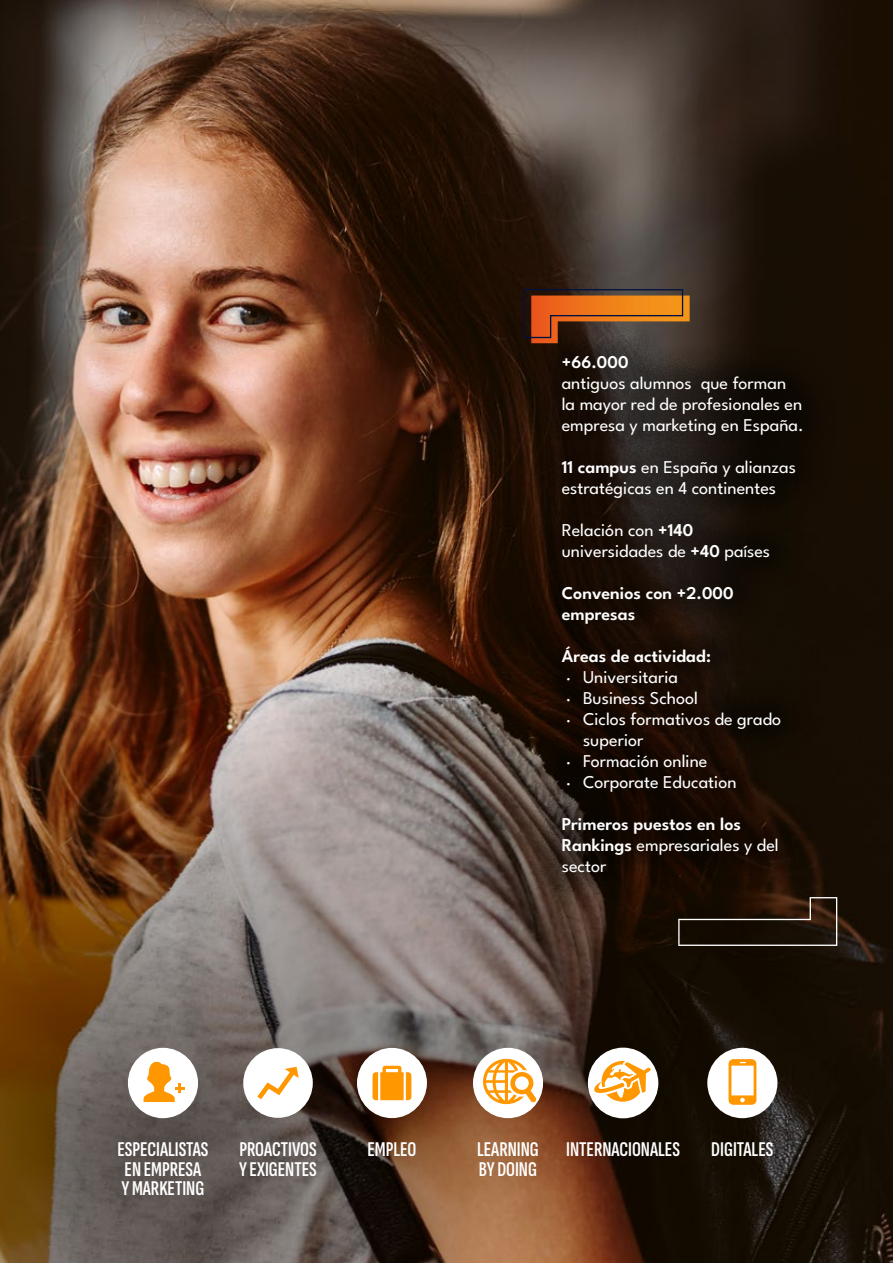
<style>
.page{position:relative;width:893px;height:1263px;background:#fff}
.page>*{position:absolute;margin:0;border:0;box-sizing:border-box;transform-origin:0 0}
.t1{font:600 extra-condensed 21px/19.5px "Sofia Sans";color:#fff}
.t2{font:18px/21px "League Spartan";color:#fff}
.t3{font:600 18px/21px "League Spartan";color:#fff}
.s1{font-weight:600}
.s2{font-weight:400}
</style>
<div class="page">
<img style="left:0;top:0;width:893px;height:1263px">
<div style="left:128px;top:1048px;width:70px;height:70px;background:#fff;border-radius:50%"></div>
<svg style="left:144px;top:1061px;width:41px;height:41px"></svg>
<div style="left:473px;top:1048px;width:70px;height:70px;background:#fff;border-radius:50%"></div>
<svg style="left:483px;top:1059px;width:54px;height:45px"></svg>
<div style="left:357px;top:1048px;width:70px;height:70px;background:#fff;border-radius:50%"></div>
<svg style="left:373px;top:1066px;width:38px;height:34px"></svg>
<div style="left:707px;top:1048px;width:70px;height:70px;background:#fff;border-radius:50%"></div>
<svg style="left:728px;top:1059px;width:28px;height:46px"></svg>
<div style="left:243px;top:1048px;width:70px;height:70px;background:#fff;border-radius:50%"></div>
<svg style="left:257px;top:1067px;width:42px;height:33px"></svg>
<div style="left:588px;top:1048px;width:70px;height:70px;background:#fff;border-radius:50%"></div>
<svg style="left:594px;top:1061px;width:58px;height:43px"></svg>
<div style="left:526px;top:319px;width:312px;height:590px;background:#000;opacity:.5"></div>
<svg style="left:523px;top:289px;width:167px;height:54px;background:#915325"></svg>
<svg style="left:678px;top:897px;width:159px;height:49px;background:#2d2015"></svg>
<p class="t3" style="left:562px;top:350px;width:68px">+66.000</p>
<p class="t2" style="left:562px;top:371px;width:243px">antiguos alumnos que forman la mayor red de profesionales en empresa y marketing en España.</p>
<p class="t2" style="left:562px;top:455px;width:236px"><span class="s1">11 campus</span> en España y alianzas estratégicas en 4 continentes</p>
<p class="t2" style="left:562px;top:518px;width:210px">Relación con <span class="s1">+140 </span>universidades de <span class="s1">+40</span> países</p>
<p class="t3" style="left:562px;top:581px;width:174px">Convenios con +2.000 empresas</p>
<p class="t3" style="left:562px;top:644px;width:151px">Áreas de actividad:</p>
<p class="t2" style="left:566px;top:665px;width:114px">· Universitaria</p>
<p class="t2" style="left:566px;top:686px;width:133px">· Business School</p>
<p class="t2" style="left:566px;top:707px;width:217px">· Ciclos formativos de grado</p>
<p class="t2" style="left:583px;top:728px;width:62px">superior</p>
<p class="t2" style="left:566px;top:749px;width:143px">· Formación online</p>
<p class="t2" style="left:566px;top:770px;width:172px">· Corporate Education</p>
<p class="t3" style="left:562px;top:812px;width:218px">Primeros puestos en los<br>Rankings <span class="s2">empresariales y del sector</span></p>
<p class="t1" style="left:117px;top:1139px;width:93px">ESPECIALISTAS<br>EN EMPRESA<br>Y MARKETING</p>
<p class="t1" style="left:239px;top:1139px;width:79px">PROACTIVOS<br>Y EXIGENTES</p>
<p class="t1" style="left:367px;top:1139px;width:50px">EMPLEO</p>
<p class="t1" style="left:477px;top:1139px;width:63px">LEARNING<br>BY DOING</p>
<p class="t1" style="left:566px;top:1139px;width:115px">INTERNACIONALES</p>
<p class="t1" style="left:711px;top:1139px;width:64px">DIGITALES</p>
</div>
